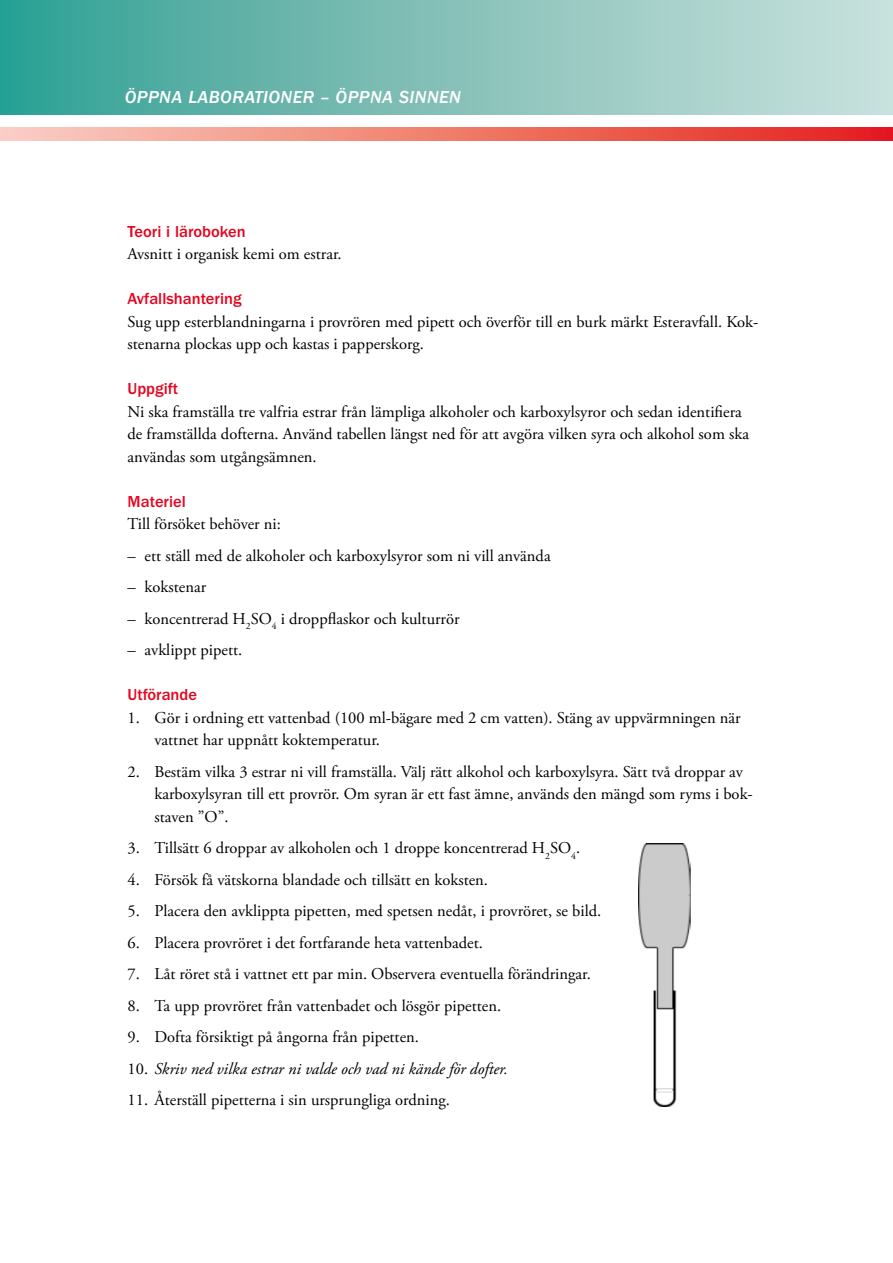
<style>
.page{position:relative;width:893px;height:1263px;background:#fff}
.page>*{position:absolute;margin:0;border:0;box-sizing:border-box;transform-origin:0 0}
.t1{font:18px "ITC Franklin Gothic Std Med It";letter-spacing:.025em;color:#fff}
.t2{font:16.5px/22.5px "Adobe Garamond Pro";color:#000}
.t3{font:500 16.5px "ITC Franklin Gothic Std";color:#e3051f}
.t4{font:italic 16.5px "Adobe Garamond Pro";color:#000}
.s1{font-style:normal}
</style>
<div class="page">
<div style="left:0;top:0;width:893px;height:114px;background:linear-gradient(to right,#33a094,#cfe2dd)"></div>
<svg style="left:0;top:128px;width:893px;height:12px;background:#ef7a6d"></svg>
<img style="left:639px;top:844px;width:52px;height:262px">
<h1 class="t1" style="left:125px;top:87px;width:338px">ÖPPNA LABORATIONER – ÖPPNA SINNEN</h1>
<h2 class="t3" style="left:128px;top:222px;width:120px">Teori i läroboken</h2>
<p class="t2" style="left:128px;top:243px;width:216px">Avsnitt i organisk kemi om estrar.</p>
<h2 class="t3" style="left:128px;top:289px;width:116px">Avfallshantering</h2>
<p class="t2" style="left:128px;top:311px;width:632px">Sug upp esterblandningarna i provrören med pipett och överför till en burk märkt Esteravfall. Kok&shy;stenarna plockas upp och kastas i papperskorg.</p>
<h2 class="t3" style="left:128px;top:379px;width:52px">Uppgift</h2>
<p class="t2" style="left:128px;top:401px;width:623px">Ni ska framställa tre valfria estrar från lämpliga alkoholer och karboxylsyror och sedan identifiera de framställda dofterna. Använd tabellen längst ned för att avgöra vilken syra och alkohol som ska användas som utgångsämnen.</p>
<h2 class="t3" style="left:128px;top:492px;width:60px">Materiel</h2>
<p class="t2" style="left:128px;top:513px;width:155px">Till försöket behöver ni:</p>
<p class="t2" style="left:128px;top:545px;width:425px">– ett ställ med de alkoholer och karboxylsyror som ni vill använda</p>
<p class="t2" style="left:128px;top:576px;width:80px">– kokstenar</p>
<p class="t2" style="left:128px;top:608px;width:333px">– koncentrerad H<sub>2</sub>SO<sub>4</sub> i droppflaskor och kulturrör</p>
<p class="t2" style="left:128px;top:639px;width:116px">– avklippt pipett.</p>
<h2 class="t3" style="left:128px;top:685px;width:71px">Utförande</h2>
<p class="t2" style="left:155px;top:707px;width:588px;text-indent:-27px">1. Gör i ordning ett vattenbad (100 ml-bägare med 2 cm vatten). Stäng av uppvärmningen när vattnet har uppnått koktemperatur.</p>
<p class="t2" style="left:155px;top:761px;width:599px;text-indent:-27px">2. Bestäm vilka 3 estrar ni vill framställa. Välj rätt alkohol och karboxylsyra. Sätt två droppar av karboxylsyran till ett provrör. Om syran är ett fast ämne, används den mängd som ryms i bok&shy;staven ”O”.</p>
<p class="t2" style="left:128px;top:837px;width:454px">3. Tillsätt 6 droppar av alkoholen och 1 droppe koncentrerad H<sub>2</sub>SO<sub>4</sub>.</p>
<p class="t2" style="left:128px;top:869px;width:362px">4. Försök få vätskorna blandade och tillsätt en koksten.</p>
<p class="t2" style="left:128px;top:900px;width:475px">5. Placera den avklippta pipetten, med spetsen nedåt, i provröret, se bild.</p>
<p class="t2" style="left:128px;top:932px;width:357px">6. Placera provröret i det fortfarande heta vattenbadet.</p>
<p class="t2" style="left:128px;top:963px;width:465px">7. Låt röret stå i vattnet ett par min. Observera eventuella förändringar.</p>
<p class="t2" style="left:128px;top:995px;width:375px">8. Ta upp provröret från vattenbadet och lösgör pipetten.</p>
<p class="t2" style="left:128px;top:1026px;width:293px">9. Dofta försiktigt på ångorna från pipetten.</p>
<p class="t4" style="left:128px;top:1059px;width:382px"><span class="s1">10.</span> Skriv ned vilka estrar ni valde och vad ni kände för dofter.</p>
<p class="t2" style="left:128px;top:1089px;width:324px">11. Återställ pipetterna i sin ursprungliga ordning.</p>
</div>
